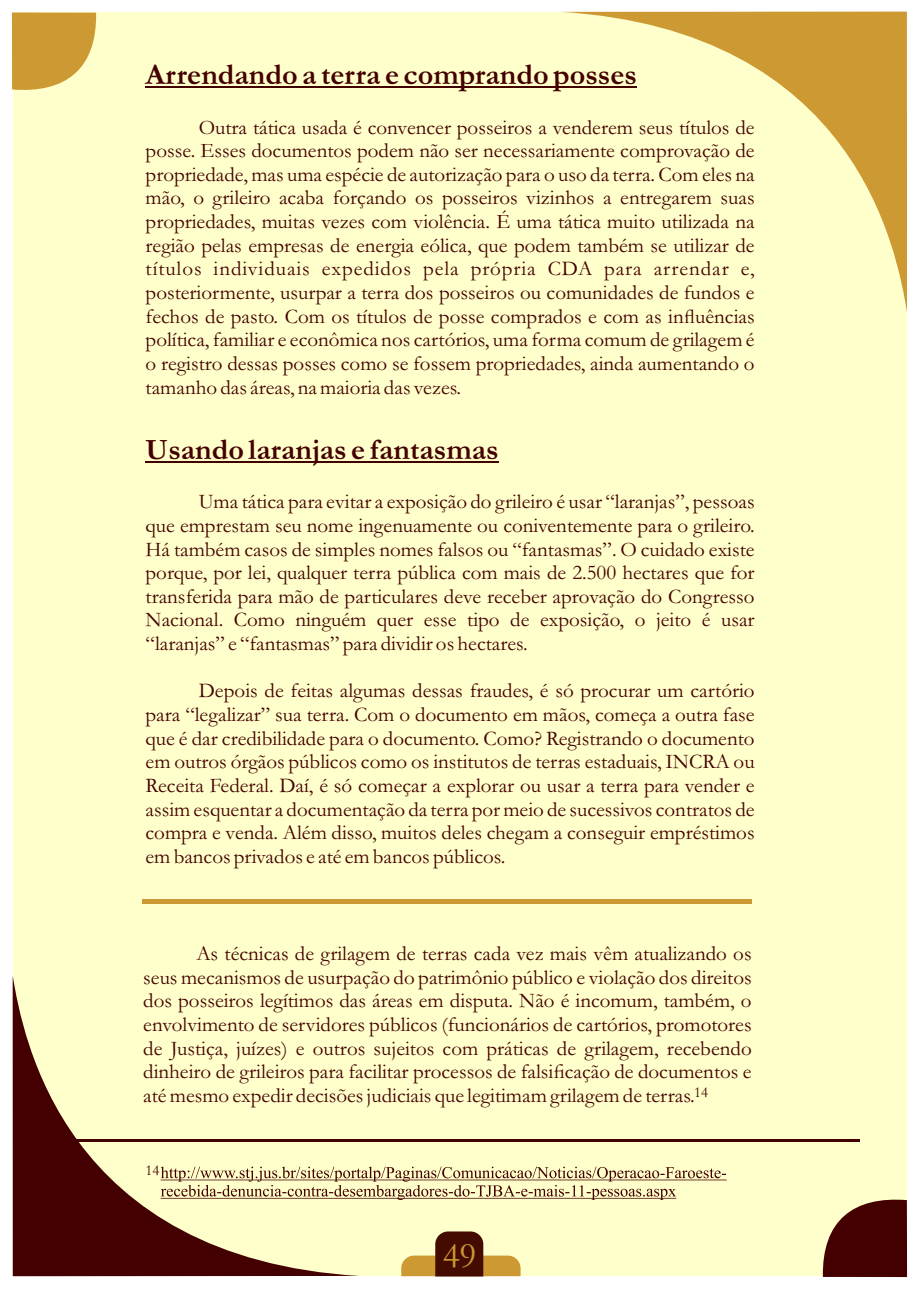
<style>
.page{position:relative;width:919px;height:1289px;background:#fff}
.page>*{position:absolute;margin:0;border:0;box-sizing:border-box;transform-origin:0 0}
.t1{font:36px "Garamond";color:#c93}
.t2{font:700 30px "Garamond";color:#400}
.t3{font:21px/23.5px "Garamond";color:#400;text-align:justify}
.t4{font:15px "Garamond";color:#400}
</style>
<div class="page">
<div style="left:13px;top:13px;width:893px;height:1263px;background:#ffc"></div>
<svg style="left:13px;top:978px;width:346px;height:298px"></svg>
<svg style="left:401px;top:1231px;width:119px;height:45px"></svg>
<svg style="left:560px;top:12px;width:346px;height:294px"></svg>
<svg style="left:822px;top:1199px;width:84px;height:77px"></svg>
<svg style="left:12px;top:13px;width:85px;height:77px;background:#d3a84a"></svg>
<hr style="left:146px;top:87px;width:491px;height:1px;background:#400">
<hr style="left:146px;top:461px;width:352px;height:2px;background:#400">
<svg style="left:161px;top:1166px;width:565px;height:33px"></svg>
<hr style="left:60px;top:1139px;width:799px;height:2px;background:#400">
<div style="left:142px;top:898px;width:609px;height:5px;background:#c93"></div>
<h2 class="t2" style="left:146px;top:64px;width:493px">Arrendando a terra e comprando posses</h2>
<p class="t3" style="left:146px;top:118px;width:610px;text-indent:53px">Outra tática usada é convencer posseiros a venderem seus títulos de posse. Esses documentos podem não ser necessariamente comprovação de propriedade, mas uma espécie de autorização para o uso da terra. Com eles na mão, o grileiro acaba forçando os posseiros vizinhos a entregarem suas propriedades, muitas vezes com violência. É uma tática muito utilizada na região pelas empresas de energia eólica, que podem também se utilizar de títulos individuais expedidos pela própria CDA para arrendar e, posteriormente, usurpar a terra dos posseiros ou comunidades de fundos e fechos de pasto. Com os títulos de posse comprados e com as influências política, familiar e econômica nos cartórios, uma forma comum de grilagem é o registro dessas posses como se fossem propriedades, ainda aumentando o tamanho das áreas, na maioria das vezes.</p>
<h2 class="t2" style="left:146px;top:439px;width:354px">Usando laranjas e fantasmas</h2>
<p class="t3" style="left:145px;top:492px;width:610px;text-indent:53px">Uma tática para evitar a exposição do grileiro é usar “laranjas”, pessoas que emprestam seu nome ingenuamente ou coniventemente para o grileiro.<br>Há também casos de simples nomes falsos ou “fantasmas”. O cuidado existe porque, por lei, qualquer terra pública com mais de 2.500 hectares que for transferida para mão de particulares deve receber aprovação do Congresso Nacional. Como ninguém quer esse tipo de exposição, o jeito é usar “laranjas” e “fantasmas” para dividir os hectares.</p>
<p class="t3" style="left:145px;top:681px;width:610px;text-indent:53px">Depois de feitas algumas dessas fraudes, é só procurar um cartório para “legalizar” sua terra. Com o documento em mãos, começa a outra fase que é dar credibilidade para o documento. Como? Registrando o documento em outros órgãos públicos como os institutos de terras estaduais, INCRA ou Receita Federal. Daí, é só começar a explorar ou usar a terra para vender e assim esquentar a documentação da terra por meio de sucessivos contratos de compra e venda. Além disso, muitos deles chegam a conseguir empréstimos em bancos privados e até em bancos públicos.</p>
<p class="t3" style="left:143px;top:944px;width:610px;text-indent:53px">As técnicas de grilagem de terras cada vez mais vêm atualizando os seus mecanismos de usurpação do patrimônio público e violação dos direitos dos posseiros legítimos das áreas em disputa. Não é incomum, também, o envolvimento de servidores públicos (funcionários de cartórios, promotores de Justiça, juízes) e outros sujeitos com práticas de grilagem, recebendo dinheiro de grileiros para facilitar processos de falsificação de documentos e até mesmo expedir decisões judiciais que legitimam grilagem de terras.<sup>14</sup></p>
<p class="t4" style="left:145px;top:1164px;width:16px">14</p>
<h1 class="t1" style="left:442px;top:1243px;width:35px">49</h1>
</div>
